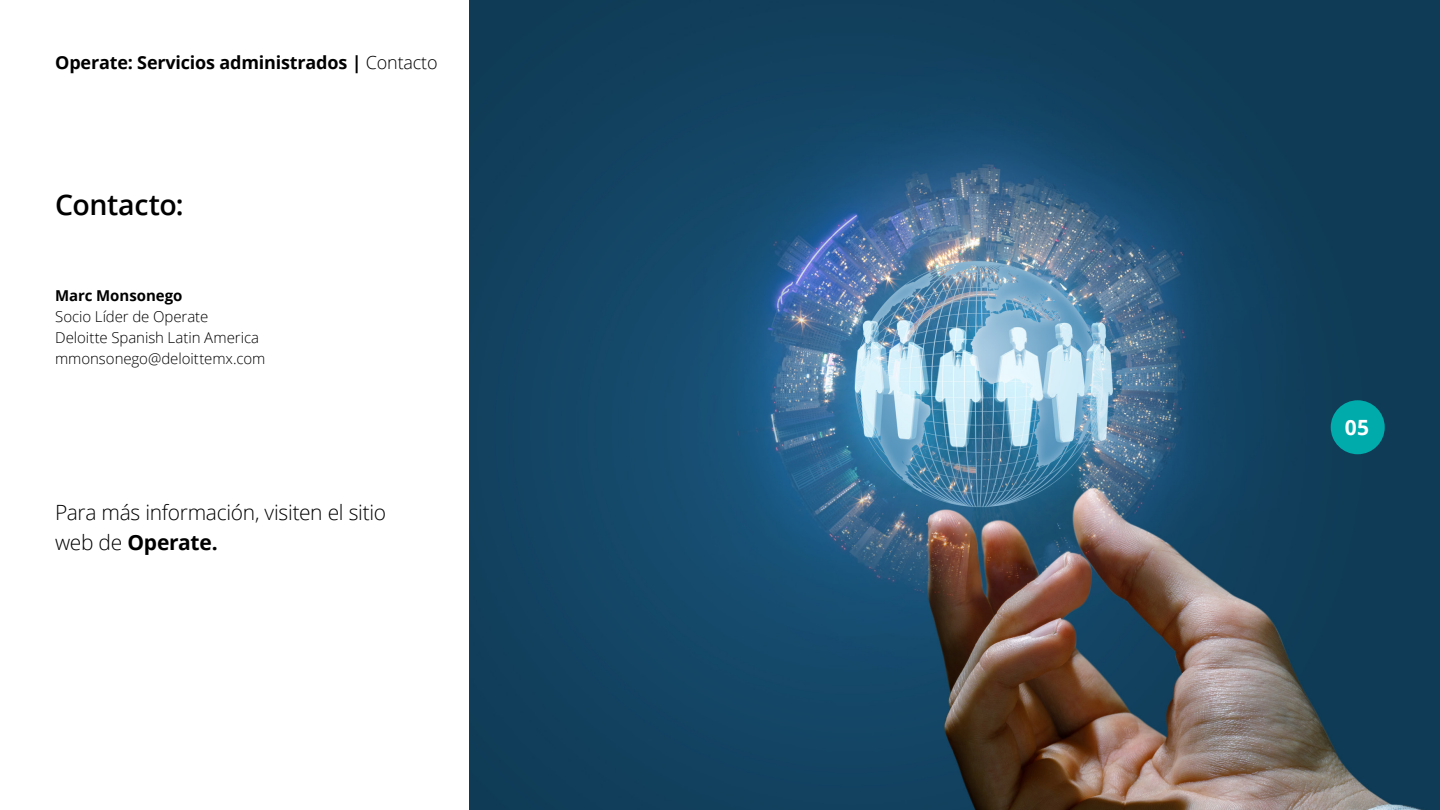
<style>
.page{position:relative;width:1440px;height:810px;background:#fff}
.page>*{position:absolute;margin:0;border:0;box-sizing:border-box;transform-origin:0 0}
.t1{font:600 28.5px "Open Sans";letter-spacing:-.015em;color:#000}
.t2{font:300 21px/30px "Open Sans";letter-spacing:-.015em;color:#000}
.t3{font:700 21px "Open Sans";color:#fff}
.t4{font:700 18px "Open Sans";letter-spacing:-.01em;color:#000}
.t5{font:300 15px/21px "Open Sans";letter-spacing:-.005em;color:#000}
.t6{font:700 15px "Open Sans";letter-spacing:-.005em;color:#000}
.s1{font-weight:300}
.s2{font-weight:700}
</style>
<div class="page">
<img style="left:470px;top:0;width:970px;height:810px">
<div style="left:1331px;top:400px;width:54px;height:54px;background:#00abab;border-radius:50%"></div>
<p class="t4" style="left:55px;top:50px;width:384px">Operate: Servicios administrados | <span class="s1">Contacto</span></p>
<h1 class="t1" style="left:55px;top:185px;width:130px">Contacto:</h1>
<p class="t6" style="left:55px;top:285px;width:129px">Marc Monsonego</p>
<p class="t5" style="left:55px;top:305px;width:212px">Socio Líder de Operate<br>Deloitte Spanish Latin America mmonsonego@deloittemx.com</p>
<h2 class="t2" style="left:55px;top:497px;width:333px">Para más información, visiten el sitio web de <span class="s2">Operate.</span></h2>
<h2 class="t3" style="left:1345px;top:413px;width:26px">05</h2>
</div>
